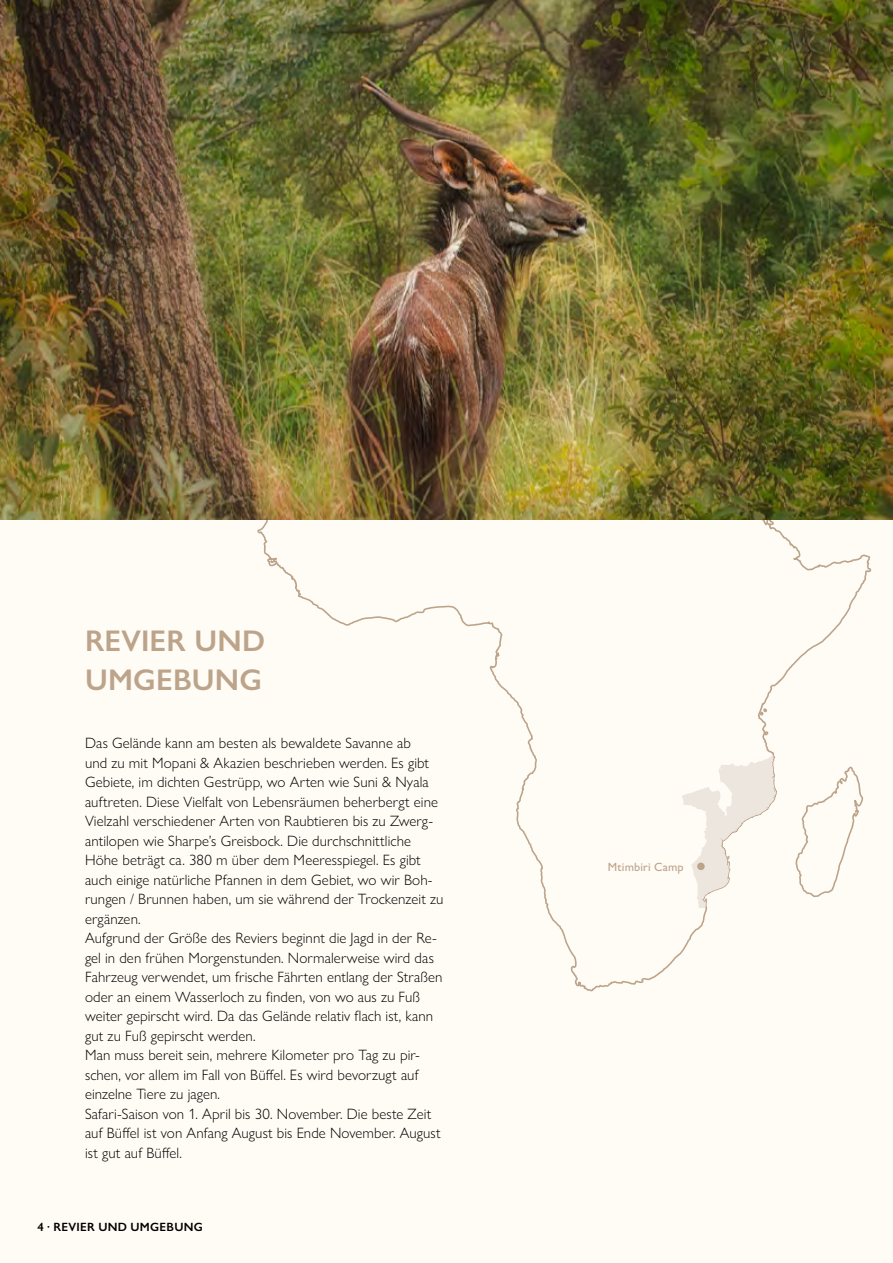
<style>
.page{position:relative;width:893px;height:1263px;background:#fffbf5}
.page>*{position:absolute;margin:0;border:0;box-sizing:border-box;transform-origin:0 0}
.t1{font:600 30px/39px "Gill Sans Nova";letter-spacing:.005em;color:#bca48b}
.t2{font:300 15px/19.5px "Gill Sans Nova";letter-spacing:.005em;color:#000}
.t3{font:600 12px "Gill Sans Nova";letter-spacing:.025em;color:#000}
.t4{font:500 12px "Gill Sans Nova";letter-spacing:.015em;color:#bca48b}
</style>
<div class="page">
<svg style="left:257px;top:519px;width:615px;height:473px"></svg>
<svg style="left:795px;top:724px;width:69px;height:175px"></svg>
<svg style="left:682px;top:755px;width:94px;height:155px"></svg>
<div style="left:697px;top:862px;width:8px;height:8px;background:#bca48b;border-radius:50%"></div>
<img style="left:0;top:0;width:893px;height:519px">
<h1 class="t1" style="left:85px;top:621px;width:182px">REVIER UND<br>UMGEBUNG</h1>
<p class="t2" style="left:85px;top:733px;width:360px">Das Gelände kann am besten als bewaldete Savanne ab<br>und zu mit Mopani &amp; Akazien beschrieben werden. Es gibt Gebiete, im dichten Gestrüpp, wo Arten wie Suni &amp; Nyala auftreten. Diese Vielfalt von Lebensräumen beherbergt eine Vielzahl verschiedener Arten von Raubtieren bis zu Zwerg&shy;antilopen wie Sharpe’s Greisbock. Die durchschnittliche Höhe beträgt ca. 380 m über dem Meeresspiegel. Es gibt auch einige natürliche Pfannen in dem Gebiet, wo wir Boh&shy;rungen / Brunnen haben, um sie während der Trockenzeit zu ergänzen.<br>Aufgrund der Größe des Reviers beginnt die Jagd in der Re&shy;gel in den frühen Morgenstunden. Normalerweise wird das Fahrzeug verwendet, um frische Fährten entlang der Straßen oder an einem Wasserloch zu finden, von wo aus zu Fuß weiter gepirscht wird. Da das Gelände relativ flach ist, kann gut zu Fuß gepirscht werden.<br>Man muss bereit sein, mehrere Kilometer pro Tag zu pir&shy;schen, vor allem im Fall von Büffel. Es wird bevorzugt auf einzelne Tiere zu jagen.<br>Safari-Saison von 1. April bis 30. November. Die beste Zeit auf Büffel ist von Anfang August bis Ende November. August ist gut auf Büffel.</p>
<p class="t3" style="left:37px;top:1219px;width:104px">4 · REVIER UND UMG</p>
<p class="t3" style="left:160px;top:1219px;width:41px">EBUNG</p>
<p class="t4" style="left:608px;top:860px;width:77px">Mtimbiri Camp</p>
</div>
